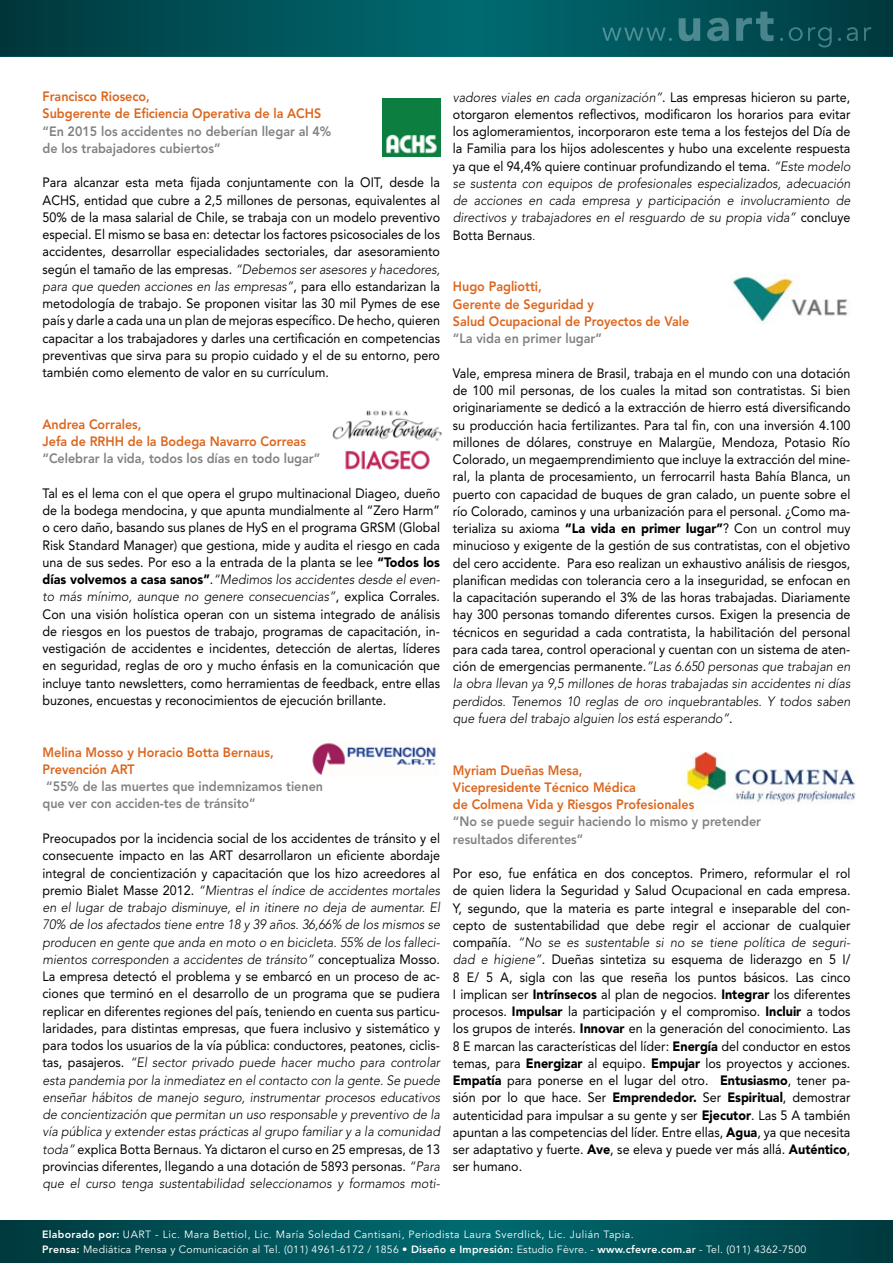
<style>
.page{position:relative;width:893px;height:1263px;background:#fff}
.page>*{position:absolute;margin:0;border:0;box-sizing:border-box;transform-origin:0 0}
.t1{font:13.5px/17.2px "Avenir";color:#000;text-align:justify;scale:.93 1}
.t2{font:800 13.5px/17.2px "Avenir";color:#dc661e;scale:.93 1}
.t3{font:800 13.5px/17.2px "Avenir";color:#808285;scale:.93 1}
.t4{font:10.5px/15px "Avenir";letter-spacing:.05em;color:#fff}
.s1{font-weight:300;font-style:italic}
.s2{font-weight:900}
.s3{font-weight:800}
</style>
<div class="page">
<img style="left:686px;top:752px;width:170px;height:52px">
<img style="left:332px;top:410px;width:110px;height:31px">
<svg style="left:0;top:0;width:893px;height:57px;background:#005359"></svg>
<svg style="left:0;top:1220px;width:893px;height:43px;background:#005258"></svg>
<svg style="left:602px;top:12px;width:269px;height:35px;background:#0e575c"></svg>
<img style="left:383px;top:98px;width:58px;height:58px">
<img style="left:312px;top:743px;width:124px;height:32px">
<img style="left:732px;top:273px;width:116px;height:50px">
<img style="left:345px;top:450px;width:85px;height:20px">
<p class="t2" style="left:43px;top:88px;width:301px">Francisco Rioseco,<br>Subgerente de Eficiencia Operativa de la ACHS</p>
<p class="t3" style="left:43px;top:122px;width:312px">“En 2015 los accidentes no deberían llegar al 4% de los trabajadores cubiertos”</p>
<p class="t1" style="left:43px;top:174px;width:429px">Para alcanzar esta meta fijada conjuntamente con la OIT, desde la ACHS, entidad que cubre a 2,5 millones de personas, equivalentes al 50% de la masa salarial de Chile, se trabaja con un modelo preventivo especial. El mismo se basa en: detectar los factores psicosociales de los accidentes, desarrollar especialidades sectoriales, dar asesoramiento según el tamaño de las empresas. <span class="s1">“Debemos ser asesores y hacedores, para que queden acciones en las empresas”</span>, para ello estandarizan la metodología de trabajo. Se proponen visitar las 30 mil Pymes de ese país y darle a cada una un plan de mejoras específico. De hecho, quieren capacitar a los trabajadores y darles una certificación en competencias preventivas que sirva para su propio cuidado y el de su entorno, pero también como elemento de valor en su currículum.</p>
<p class="t1" style="left:453px;top:88px;width:429px"><span class="s1">vadores viales en cada organización”</span>. Las empresas hicieron su parte, otorgaron elementos reflectivos, modificaron los horarios para evitar los aglomeramientos, incorporaron este tema a los festejos del Día de la Familia para los hijos adolescentes y hubo una excelente respuesta ya que el 94,4% quiere continuar profundizando el tema. <span class="s1">“Este modelo se sustenta con equipos de profesionales especializados, adecuación de acciones en cada empresa y participación e involucramiento de directivos y trabajadores en el resguardo de su propia vida”</span> concluye Botta Bernaus<span class="s1">.</span></p>
<p class="t2" style="left:453px;top:278px;width:256px">Hugo Pagliotti,<br>Gerente de Seguridad y<br>Salud Ocupacional de Proyectos de Vale</p>
<p class="t3" style="left:453px;top:330px;width:162px">“La vida en primer lugar”</p>
<p class="t1" style="left:453px;top:364px;width:429px">Vale, empresa minera de Brasil, trabaja en el mundo con una dotación de 100 mil personas, de los cuales la mitad son contratistas. Si bien originariamente se dedicó a la extracción de hierro está diversificando su producción hacia fertilizantes. Para tal fin, con una inversión 4.100 millones de dólares, construye en Malargüe, Mendoza, Potasio Río Colorado, un megaemprendimiento que incluye la extracción del mine&shy;ral, la planta de procesamiento, un ferrocarril hasta Bahía Blanca, un puerto con capacidad de buques de gran calado, un puente sobre el río Colorado, caminos y una urbanización para el personal. ¿Como ma&shy;terializa su axioma <span class="s2">“La vida en primer lugar”</span>? Con un control muy minucioso y exigente de la gestión de sus contratistas, con el objetivo del cero accidente. Para eso realizan un exhaustivo análisis de riesgos, planifican medidas con tolerancia cero a la inseguridad, se enfocan en la capacitación superando el 3% de las horas trabajadas. Diariamente hay 300 personas tomando diferentes cursos. Exigen la presencia de técnicos en seguridad a cada contratista, la habilitación del personal para cada tarea, control operacional y cuentan con un sistema de aten&shy;ción de emergencias permanente.<span class="s1">”Las 6.650 personas que trabajan en la obra llevan ya 9,5 millones de horas trabajadas sin accidentes ni días perdidos. Tenemos 10 reglas de oro inquebrantables. Y todos saben que fuera del trabajo alguien los está esperando”</span>.</p>
<p class="t2" style="left:453px;top:761px;width:261px">Myriam Dueñas Mesa,<br>Vicepresidente Técnico Médica<br>de Colmena Vida y Riesgos Profesionales</p>
<p class="t3" style="left:453px;top:813px;width:333px">“No se puede seguir haciendo lo mismo y pretender resultados diferentes”</p>
<p class="t1" style="left:453px;top:865px;width:429px">Por eso, fue enfática en dos conceptos. Primero, reformular el rol de quien lidera la Seguridad y Salud Ocupacional en cada empresa.<br>Y, segundo, que la materia es parte integral e inseparable del con&shy;cepto de sustentabilidad que debe regir el accionar de cualquier compañía. <span class="s1">“No se es sustentable si no se tiene política de seguri&shy;dad e higiene”</span>. Dueñas sintetiza su esquema de liderazgo en 5 I/ 8 E/ 5 A, sigla con las que reseña los puntos básicos. Las cinco I implican ser <span class="s2">Intrínsecos</span> al plan de negocios. <span class="s2">Integrar</span> los diferentes procesos. <span class="s2">Impulsar</span> la participación y el compromiso. <span class="s2">Incluir</span> a todos los grupos de interés. <span class="s2">Innovar</span> en la generación del conocimiento. Las 8 E marcan las características del líder: <span class="s2">Energía</span> del conductor en estos temas, para <span class="s2">Energizar</span> al equipo. <span class="s2">Empujar</span> los proyectos y acciones.<br><span class="s2">Empatía</span> para ponerse en el lugar del otro. <span class="s2">Entusiasmo</span>, tener pa&shy;sión por lo que hace. Ser <span class="s2">Emprendedor.</span> Ser <span class="s2">Espiritual</span>, demostrar autenticidad para impulsar a su gente y ser <span class="s2">Ejecutor</span>. Las 5 A también apuntan a las competencias del líder. Entre ellas, <span class="s2">Agua</span>, ya que necesita ser adaptativo y fuerte. <span class="s2">Ave</span>, se eleva y puede ver más allá. <span class="s2">Auténtico</span>, ser humano.</p>
<p class="t2" style="left:43px;top:415px;width:285px">Andrea Corrales,<br>Jefa de RRHH de la Bodega Navarro Correas</p>
<p class="t3" style="left:43px;top:450px;width:300px">“Celebrar la vida, todos los días en todo lugar”</p>
<p class="t1" style="left:43px;top:485px;width:429px">Tal es el lema con el que opera el grupo multinacional Diageo, dueño de la bodega mendocina, y que apunta mundialmente al “Zero Harm” o cero daño, basando sus planes de HyS en el programa GRSM (Global Risk Standard Manager) que gestiona, mide y audita el riesgo en cada una de sus sedes. Por eso a la entrada de la planta se lee <span class="s2">“Todos los días volvemos a casa sanos”</span>.<span class="s1">“Medimos los accidentes desde el even&shy;to más mínimo, aunque no genere consecuencias”</span>, explica Corrales.<br>Con una visión holística operan con un sistema integrado de análisis de riesgos en los puestos de trabajo, programas de capacitación, in&shy;vestigación de accidentes e incidentes, detección de alertas, líderes en seguridad, reglas de oro y mucho énfasis en la comunicación que incluye tanto newsletters, como herramientas de feedback, entre ellas buzones, encuestas y reconocimientos de ejecución brillante.</p>
<p class="t2" style="left:43px;top:743px;width:250px">Melina Mosso y Horacio Botta Bernaus,<br>Prevención ART</p>
<p class="t3" style="left:43px;top:778px;width:303px">“55% de las muertes que indemnizamos tienen que ver con acciden-tes de tránsito”</p>
<p class="t1" style="left:43px;top:830px;width:429px">Preocupados por la incidencia social de los accidentes de tránsito y el consecuente impacto en las ART desarrollaron un eficiente abordaje integral de concientización y capacitación que los hizo acreedores al premio Bialet Masse 2012. <span class="s1">“Mientras el índice de accidentes mortales en el lugar de trabajo disminuye, el in itinere no deja de aumentar. El 70% de los afectados tiene entre 18 y 39 años. 36,66% de los mismos se producen en gente que anda en moto o en bicicleta. 55% de los falleci&shy;mientos corresponden a accidentes de tránsito”</span> conceptualiza Mosso.<br>La empresa detectó el problema y se embarcó en un proceso de ac&shy;ciones que terminó en el desarrollo de un programa que se pudiera replicar en diferentes regiones del país, teniendo en cuenta sus particu&shy;laridades, para distintas empresas, que fuera inclusivo y sistemático y para todos los usuarios de la vía pública: conductores, peatones, ciclis&shy;tas, pasajeros. <span class="s1">“El sector privado puede hacer mucho para controlar esta pandemia por la inmediatez en el contacto con la gente. Se puede enseñar hábitos de manejo seguro, instrumentar procesos educativos de concientización que permitan un uso responsable y preventivo de la vía pública y extender estas prácticas al grupo familiar y a la comunidad toda”</span> explica Botta Bernaus. Ya dictaron el curso en 25 empresas, de 13 provincias diferentes, llegando a una dotación de 5893 personas. <span class="s1">“Para que el curso tenga sustentabilidad seleccionamos y formamos moti-</span></p>
<p class="t4" style="left:42px;top:1227px;width:765px"><span class="s3">Elaborado por:</span> UART - Lic. Mara Bettiol, Lic. María Soledad Cantisani, Periodista Laura Sverdlick, Lic. Julián Tapia.<br><span class="s3">Prensa:</span> Mediática Prensa y Comunicación al Tel. (011) 4961-6172 / 1856 • <span class="s3">Diseño e Impresión:</span> Estudio Fèvre. - <span class="s3">www.cfevre.com.ar</span> - Tel. (011) 4362-7500</p>
</div>
